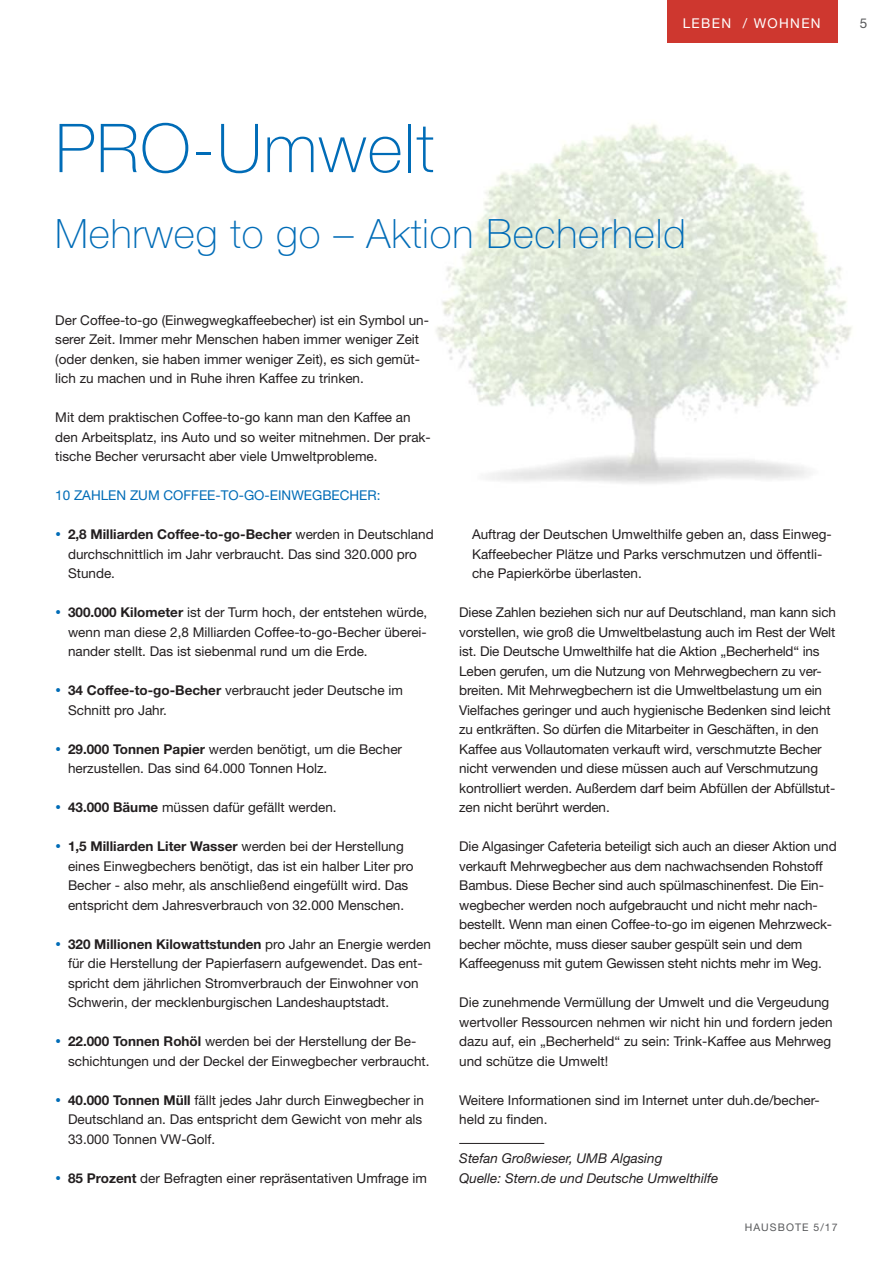
<style>
.page{position:relative;width:893px;height:1263px;background:#fff}
.page>*{position:absolute;margin:0;border:0;box-sizing:border-box;transform-origin:0 0}
.t1{font:100 67.5px "Helvetica Neue";letter-spacing:.02em;color:#006cb7}
.t2{font:100 40.5px "Helvetica Neue";letter-spacing:.02em;color:#006cb7}
.t3{font:13.5px/19.5px "Helvetica Neue";color:#231f20}
.t4{font:italic 13.5px/19.5px "Helvetica Neue";color:#231f20}
.t5{font:13.5px "Helvetica Neue";color:#006cb7}
.t6{font:13.5px "Helvetica Neue";letter-spacing:.1em;color:#fff}
.t7{font:13.5px "Helvetica Neue";color:#58595b}
.t8{font:10.5px "Helvetica Neue";letter-spacing:.1em;color:#58595b}
.s1{color:#006cb7}
.s2{font-weight:700}
</style>
<div class="page">
<div style="left:668px;top:0;width:170px;height:43px;background:#ce372f"></div>
<img style="left:436px;top:124px;width:416px;height:360px">
<hr style="left:459px;top:1143px;width:85px;height:1px;background:#231f20">
<p class="t6" style="left:683px;top:18px;width:139px">LEBEN / WOHNEN</p>
<p class="t7" style="left:860px;top:18px;width:9px">5</p>
<h1 class="t1" style="left:55px;top:124px;width:380px">PRO-Umwelt</h1>
<h2 class="t2" style="left:55px;top:219px;width:632px">Mehrweg to go – Aktion Becherheld</h2>
<p class="t3" style="left:55px;top:311px;width:375px">Der Coffee-to-go (Einwegwegkaffeebecher) ist ein Symbol un&shy;serer Zeit. Immer mehr Menschen haben immer weniger Zeit (oder denken, sie haben immer weniger Zeit), es sich gemüt&shy;lich zu machen und in Ruhe ihren Kaffee zu trinken.</p>
<p class="t3" style="left:55px;top:409px;width:377px">Mit dem praktischen Coffee-to-go kann man den Kaffee an den Arbeitsplatz, ins Auto und so weiter mitnehmen. Der prak&shy;tische Becher verursacht aber viele Umweltprobleme.</p>
<p class="t5" style="left:55px;top:491px;width:327px">10 ZAHLEN ZUM COFFEE-TO-GO-EINWEGBECHER:</p>
<p class="t3" style="left:68px;top:526px;width:367px;text-indent:-13px"><span class="s1">•</span> <span class="s2">2,8 Milliarden Coffee-to-go-Becher</span> werden in Deutschland durchschnittlich im Jahr verbraucht. Das sind 320.000 pro<br>Stunde.</p>
<p class="t3" style="left:68px;top:604px;width:361px;text-align:justify;text-indent:-13px"><span class="s1">•</span> <span class="s2">300.000 Kilometer</span> ist der Turm hoch, der entstehen würde, wenn man diese 2,8 Milliarden Coffee-to-go-Becher überei&shy;nander stellt. Das ist siebenmal rund um die Erde.</p>
<p class="t3" style="left:68px;top:682px;width:336px;text-indent:-13px"><span class="s1">•</span> <span class="s2">34 Coffee-to-go-Becher</span> verbraucht jeder Deutsche im<br>Schnitt pro Jahr.</p>
<p class="t3" style="left:68px;top:740px;width:336px;text-indent:-13px"><span class="s1">•</span> <span class="s2">29.000 Tonnen Papier</span> werden benötigt, um die Becher herzustellen. Das sind 64.000 Tonnen Holz.</p>
<p class="t3" style="left:55px;top:799px;width:283px"><span class="s1">•</span> <span class="s2">43.000 Bäume</span> müssen dafür gefällt werden.</p>
<p class="t3" style="left:68px;top:838px;width:347px;text-indent:-13px"><span class="s1">•</span> <span class="s2">1,5 Milliarden Liter Wasser</span> werden bei der Herstellung eines Einwegbechers benötigt, das ist ein halber Liter pro Becher - also mehr, als anschließend eingefüllt wird. Das entspricht dem Jahresverbrauch von 32.000 Menschen.</p>
<p class="t3" style="left:68px;top:935px;width:364px;text-indent:-13px"><span class="s1">•</span> <span class="s2">320 Millionen Kilowattstunden</span> pro Jahr an Energie werden für die Herstellung der Papierfasern aufgewendet. Das ent&shy;spricht dem jährlichen Stromverbrauch der Einwohner von Schwerin, der mecklenburgischen Landeshauptstadt.</p>
<p class="t3" style="left:68px;top:1033px;width:363px;text-indent:-13px"><span class="s1">•</span> <span class="s2">22.000 Tonnen Rohöl</span> werden bei der Herstellung der Be&shy;schichtungen und der Deckel der Einwegbecher verbraucht.</p>
<p class="t3" style="left:68px;top:1091px;width:358px;text-indent:-13px"><span class="s1">•</span> <span class="s2">40.000 Tonnen Müll</span> fällt jedes Jahr durch Einwegbecher in<br>Deutschland an. Das entspricht dem Gewicht von mehr als<br>33.000 Tonnen VW-Golf.</p>
<p class="t3" style="left:55px;top:1169px;width:373px"><span class="s1">•</span> <span class="s2">85 Prozent</span> der Befragten einer repräsentativen Umfrage im</p>
<p class="t3" style="left:472px;top:526px;width:361px">Auftrag der Deutschen Umwelthilfe geben an, dass Einweg-<br>Kaffeebecher Plätze und Parks verschmutzen und öffentli&shy;che Papierkörbe überlasten.</p>
<p class="t3" style="left:459px;top:604px;width:378px">Diese Zahlen beziehen sich nur auf Deutschland, man kann sich vorstellen, wie groß die Umweltbelastung auch im Rest der Welt ist. Die Deutsche Umwelthilfe hat die Aktion „Becherheld“ ins Leben gerufen, um die Nutzung von Mehrwegbechern zu ver&shy;breiten. Mit Mehrwegbechern ist die Umweltbelastung um ein Vielfaches geringer und auch hygienische Bedenken sind leicht zu entkräften. So dürfen die Mitarbeiter in Geschäften, in den Kaffee aus Vollautomaten verkauft wird, verschmutzte Becher nicht verwenden und diese müssen auch auf Verschmutzung kontrolliert werden. Außerdem darf beim Abfüllen der Abfüllstut&shy;zen nicht berührt werden.</p>
<p class="t3" style="left:459px;top:838px;width:379px">Die Algasinger Cafeteria beteiligt sich auch an dieser Aktion und verkauft Mehrwegbecher aus dem nachwachsenden Rohstoff Bambus. Diese Becher sind auch spülmaschinenfest. Die Ein&shy;wegbecher werden noch aufgebraucht und nicht mehr nach&shy;bestellt. Wenn man einen Coffee-to-go im eigenen Mehrzweck&shy;becher möchte, muss dieser sauber gespült sein und dem Kaffeegenuss mit gutem Gewissen steht nichts mehr im Weg.</p>
<p class="t3" style="left:459px;top:994px;width:375px">Die zunehmende Vermüllung der Umwelt und die Vergeudung wertvoller Ressourcen nehmen wir nicht hin und fordern jeden dazu auf, ein „Becherheld“ zu sein: Trink-Kaffee aus Mehrweg und schütze die Umwelt!</p>
<p class="t3" style="left:459px;top:1091px;width:362px">Weitere Informationen sind im Internet unter duh.de/becher&shy;held zu finden.</p>
<p class="t4" style="left:459px;top:1150px;width:261px">Stefan Großwieser, UMB Algasing<br>Quelle: Stern.de und Deutsche Umwelthilfe</p>
<p class="t8" style="left:745px;top:1223px;width:94px">HAUSBOTE 5/17</p>
</div>
